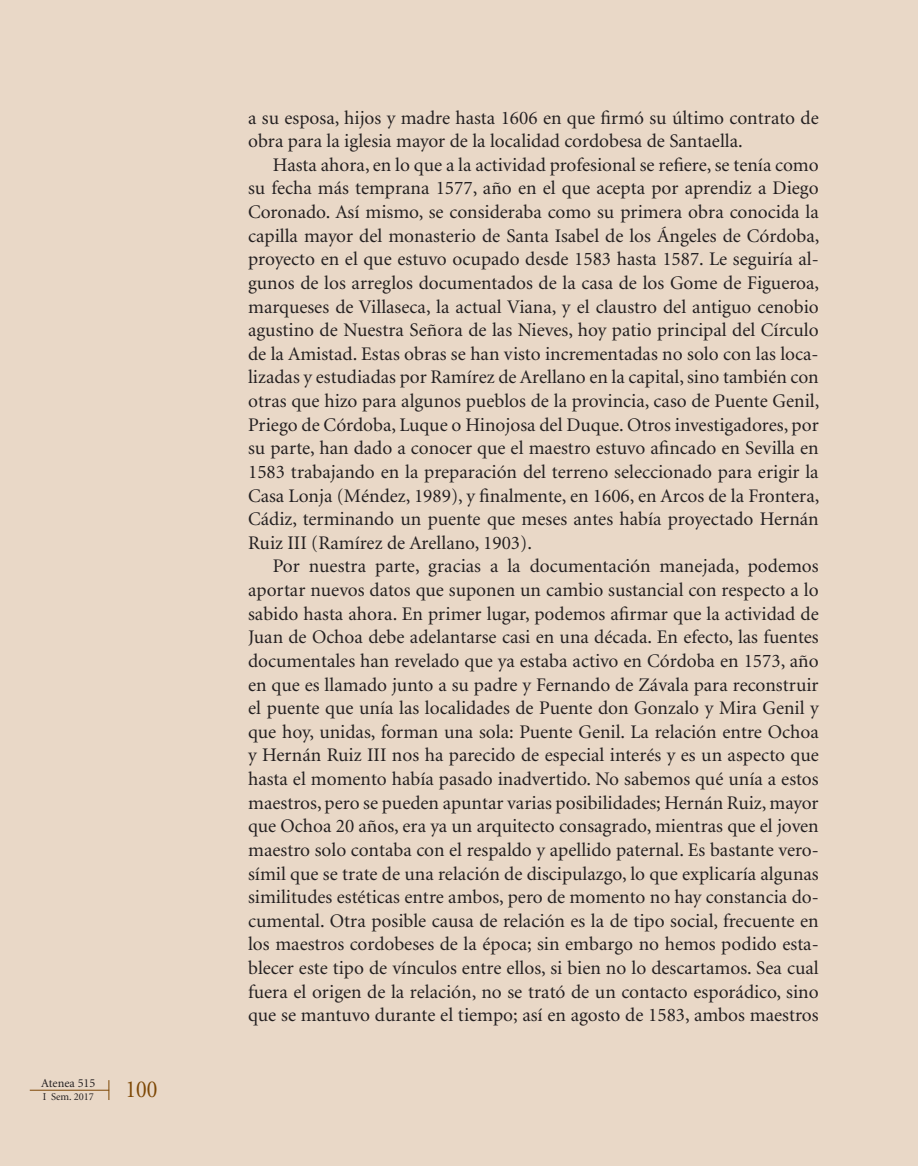
<style>
.page{position:relative;width:918px;height:1166px;background:#e9d8c7}
.page>*{position:absolute;margin:0;border:0;box-sizing:border-box;transform-origin:0 0}
.t1{font:24.5px "Minion";color:#7d4704;scale:.9 1}
.t2{font:19.25px/23.6px "Minion";color:#231f20;text-align:justify}
.t3{font:12.25px "Minion";color:#231f20}
.t4{font:10.5px "Minion";color:#231f20}
</style>
<div class="page">
<hr style="left:30px;top:1090px;width:79px;height:1px;background:#7d4704">
<svg style="left:109px;top:1080px;width:1px;height:20px"></svg>
<p class="t3" style="left:41px;top:1077px;width:56px">Atenea 515</p>
<p class="t4" style="left:43px;top:1091px;width:53px">I Sem. 2017</p>
<p class="t1" style="left:126px;top:1077px;width:37px">100</p>
<p class="t2" style="left:248px;top:106px;width:572px">a su esposa, hijos y madre hasta 1606 en que firmó su último contrato de obra para la iglesia mayor de la localidad cordobesa de Santaella.</p>
<p class="t2" style="left:248px;top:154px;width:573px;text-indent:25px">Hasta ahora, en lo que a la actividad profesional se refiere, se tenía como su fecha más temprana 1577, año en el que acepta por aprendiz a Diego Coronado. Así mismo, se consideraba como su primera obra conocida la capilla mayor del monasterio de Santa Isabel de los Ángeles de Córdoba, proyecto en el que estuvo ocupado desde 1583 hasta 1587. Le seguiría al&shy;gunos de los arreglos documentados de la casa de los Gome de Figueroa, marqueses de Villaseca, la actual Viana, y el claustro del antiguo cenobio agustino de Nuestra Señora de las Nieves, hoy patio principal del Círculo de la Amistad. Estas obras se han visto incrementadas no solo con las loca&shy;lizadas y estudiadas por Ramírez de Arellano en la capital, sino también con otras que hizo para algunos pueblos de la provincia, caso de Puente Genil, Priego de Córdoba, Luque o Hinojosa del Duque. Otros investigadores, por su parte, han dado a conocer que el maestro estuvo afincado en Sevilla en 1583 trabajando en la preparación del terreno seleccionado para erigir la Casa Lonja (Méndez, 1989), y finalmente, en 1606, en Arcos de la Frontera, Cádiz, terminando un puente que meses antes había proyectado Hernán Ruiz III (Ramírez de Arellano, 1903).</p>
<p class="t2" style="left:248px;top:555px;width:572px;text-indent:25px">Por nuestra parte, gracias a la documentación manejada, podemos aportar nuevos datos que suponen un cambio sustancial con respecto a lo sabido hasta ahora. En primer lugar, podemos afirmar que la actividad de Juan de Ochoa debe adelantarse casi en una década. En efecto, las fuentes documentales han revelado que ya estaba activo en Córdoba en 1573, año en que es llamado junto a su padre y Fernando de Závala para reconstruir el puente que unía las localidades de Puente don Gonzalo y Mira Genil y que hoy, unidas, forman una sola: Puente Genil. La relación entre Ochoa y Hernán Ruiz III nos ha parecido de especial interés y es un aspecto que hasta el momento había pasado inadvertido. No sabemos qué unía a estos maestros, pero se pueden apuntar varias posibilidades; Hernán Ruiz, mayor que Ochoa 20 años, era ya un arquitecto consagrado, mientras que el joven maestro solo contaba con el respaldo y apellido paternal. Es bastante vero&shy;símil que se trate de una relación de discipulazgo, lo que explicaría algunas similitudes estéticas entre ambos, pero de momento no hay constancia do&shy;cumental. Otra posible causa de relación es la de tipo social, frecuente en los maestros cordobeses de la época; sin embargo no hemos podido esta&shy;blecer este tipo de vínculos entre ellos, si bien no lo descartamos. Sea cual fuera el origen de la relación, no se trató de un contacto esporádico, sino que se mantuvo durante el tiempo; así en agosto de 1583, ambos maestros</p>
</div>
